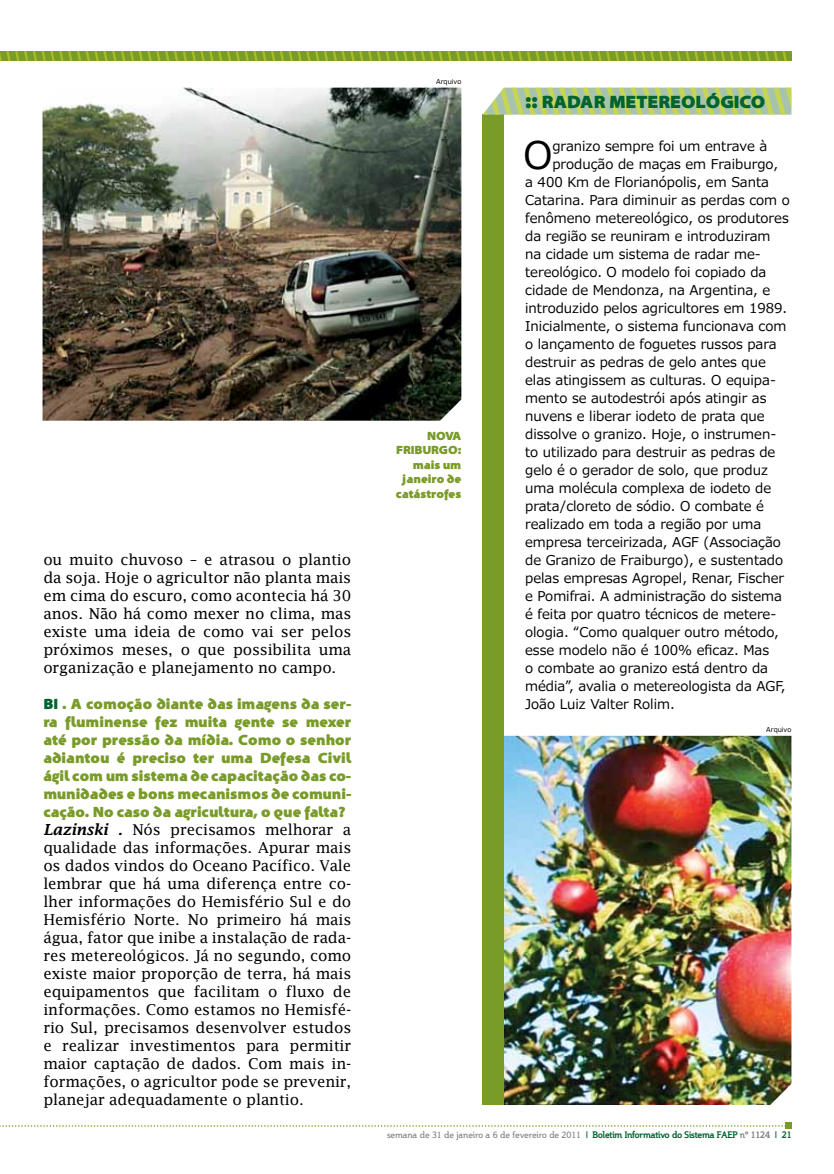
<style>
.page{position:relative;width:834px;height:1174px;background:#fff}
.page>*{position:absolute;margin:0;border:0;box-sizing:border-box;transform-origin:0 0}
.t1{font:37.95px "Meiryo";color:#000}
.t2{font:900 18px "Santana";color:#006330}
.t3{font:15px/18px "Lucida Fax";letter-spacing:-.01em;color:#000;text-align:justify}
.t4{font:900 15px/18px "Santana";color:#799b28;text-align:justify}
.t5{font:13.5px "Meiryo";color:#000}
.t6{font:900 12px/14.4px "Santana";color:#799b28;text-align:right}
.t7{font:9px "Steinem";color:#808285}
.t8{font:6.75px "Meiryo";color:#000}
.s1{color:#006330}
.s2{font-weight:600;font-style:italic}
.s3{font-size:21px}
.s4{font-weight:700;color:#006330}
.s5{font-weight:700}
</style>
<div class="page">
<svg style="left:0;top:1123px;width:791px;height:6px"></svg>
<img style="left:504px;top:736px;width:287px;height:369px">
<div style="left:482px;top:115px;width:22px;height:990px;background:#799b28"></div>
<svg style="left:482px;top:88px;width:309px;height:27px;background:#b6cc8d"></svg>
<svg style="left:0;top:52px;width:791px;height:9px;background:#84a327"></svg>
<img style="left:43px;top:88px;width:418px;height:333px">
<p class="t3" style="left:43px;top:550px;width:309px">ou muito chuvoso – e atrasou o plantio da soja. Hoje o agricultor não planta mais em cima do escuro, como acontecia há 30 anos. Não há como mexer no clima, mas existe uma ideia de como vai ser pelos próximos meses, o que possibilita uma organização e planejamento no campo.</p>
<p class="t4" style="left:43px;top:695px;width:310px"><span class="s1">BI</span> . A comoção diante das imagens da ser&shy;ra fluminense fez muita gente se mexer até por pressão da mídia. Como o senhor adiantou é preciso ter uma Defesa Civil ágil com um sistema de capacitação das co&shy;munidades e bons mecanismos de comuni&shy;cação. No caso da agricultura, o que falta?</p>
<p class="t3" style="left:43px;top:820px;width:309px"><span class="s2">Lazinski .</span> Nós precisamos melhorar a qualidade das informações. Apurar mais os dados vindos do Oceano Pacífico. Vale lembrar que há uma diferença entre co&shy;lher informações do Hemisfério Sul e do Hemisfério Norte. No primeiro há mais água, fator que inibe a instalação de rada&shy;res metereológicos. Já no segundo, como existe maior proporção de terra, há mais equipamentos que facilitam o fluxo de informações. Como estamos no Hemisfé&shy;rio Sul, precisamos desenvolver estudos e realizar investimentos para permitir maior captação de dados. Com mais in&shy;formações, o agricultor pode se prevenir, planejar adequadamente o plantio.</p>
<p class="t8" style="left:436px;top:77px;width:27px">Arquivo</p>
<p class="t6" style="left:396px;top:429px;width:67px">N ova<br>Friburgo: mais um janeiro de catástrofes</p>
<h2 class="t2" style="left:525px;top:93px;width:241px"><span class="s3">::</span> radar metereológico</h2>
<h1 class="t1" style="left:523px;top:128px;width:30px">O</h1>
<p class="t5" style="left:552px;top:136px;width:216px">granizo sempre foi um entrave à</p>
<p class="t5" style="left:552px;top:154px;width:227px">produção de maças em Fraiburgo,</p>
<p class="t5" style="left:525px;top:172px;width:245px">a 400 Km de Florianópolis, em Santa</p>
<p class="t5" style="left:525px;top:190px;width:266px">Catarina. Para diminuir as perdas com o</p>
<p class="t5" style="left:525px;top:208px;width:265px">fenômeno metereológico, os produtores</p>
<p class="t5" style="left:525px;top:226px;width:247px">da região se reuniram e introduziram</p>
<p class="t5" style="left:525px;top:244px;width:237px">na cidade um sistema de radar me-</p>
<p class="t5" style="left:525px;top:262px;width:243px">tereológico. O modelo foi copiado da</p>
<p class="t5" style="left:525px;top:280px;width:246px">cidade de Mendonza, na Argentina, e</p>
<p class="t5" style="left:525px;top:298px;width:263px">introduzido pelos agricultores em 1989.</p>
<p class="t5" style="left:525px;top:316px;width:263px">Inicialmente, o sistema funcionava com</p>
<p class="t5" style="left:525px;top:334px;width:253px">o lançamento de foguetes russos para</p>
<p class="t5" style="left:525px;top:352px;width:242px">destruir as pedras de gelo antes que</p>
<p class="t5" style="left:525px;top:370px;width:252px">elas atingissem as culturas. O equipa-</p>
<p class="t5" style="left:525px;top:388px;width:243px">mento se autodestrói após atingir as</p>
<p class="t5" style="left:525px;top:406px;width:241px">nuvens e liberar iodeto de prata que</p>
<p class="t5" style="left:525px;top:424px;width:252px">dissolve o granizo. Hoje, o instrumen-</p>
<p class="t5" style="left:525px;top:442px;width:252px">to utilizado para destruir as pedras de</p>
<p class="t5" style="left:525px;top:460px;width:244px">gelo é o gerador de solo, que produz</p>
<p class="t5" style="left:525px;top:478px;width:247px">uma molécula complexa de iodeto de</p>
<p class="t5" style="left:525px;top:496px;width:240px">prata/cloreto de sódio. O combate é</p>
<p class="t5" style="left:525px;top:514px;width:237px">realizado em toda a região por uma</p>
<p class="t5" style="left:525px;top:532px;width:257px">empresa terceirizada, AGF (Associação</p>
<p class="t5" style="left:525px;top:550px;width:259px">de Granizo de Fraiburgo), e sustentado</p>
<p class="t5" style="left:525px;top:568px;width:260px">pelas empresas Agropel, Renar, Fischer</p>
<p class="t5" style="left:525px;top:586px;width:258px">e Pomifrai. A administração do sistema</p>
<p class="t5" style="left:525px;top:604px;width:252px">é feita por quatro técnicos de metere-</p>
<p class="t5" style="left:525px;top:622px;width:255px">ologia. “Como qualquer outro método,</p>
<p class="t5" style="left:525px;top:640px;width:245px">esse modelo não é 100% eficaz. Mas</p>
<p class="t5" style="left:525px;top:658px;width:244px">o combate ao granizo está dentro da</p>
<p class="t5" style="left:525px;top:676px;width:262px">média”, avalia o metereologista da AGF,</p>
<p class="t5" style="left:525px;top:694px;width:151px">João Luiz Valter Rolim.</p>
<p class="t8" style="left:766px;top:725px;width:27px">Arquivo</p>
<p class="t7" style="left:387px;top:1130px;width:406px">semana de 31 de janeiro a 6 de fevereiro de 2011 <span class="s4">| Boletim Informativo do Sistema FAEP</span> <span class="s5">nº 1124</span> <span class="s4">| 21</span></p>
</div>
